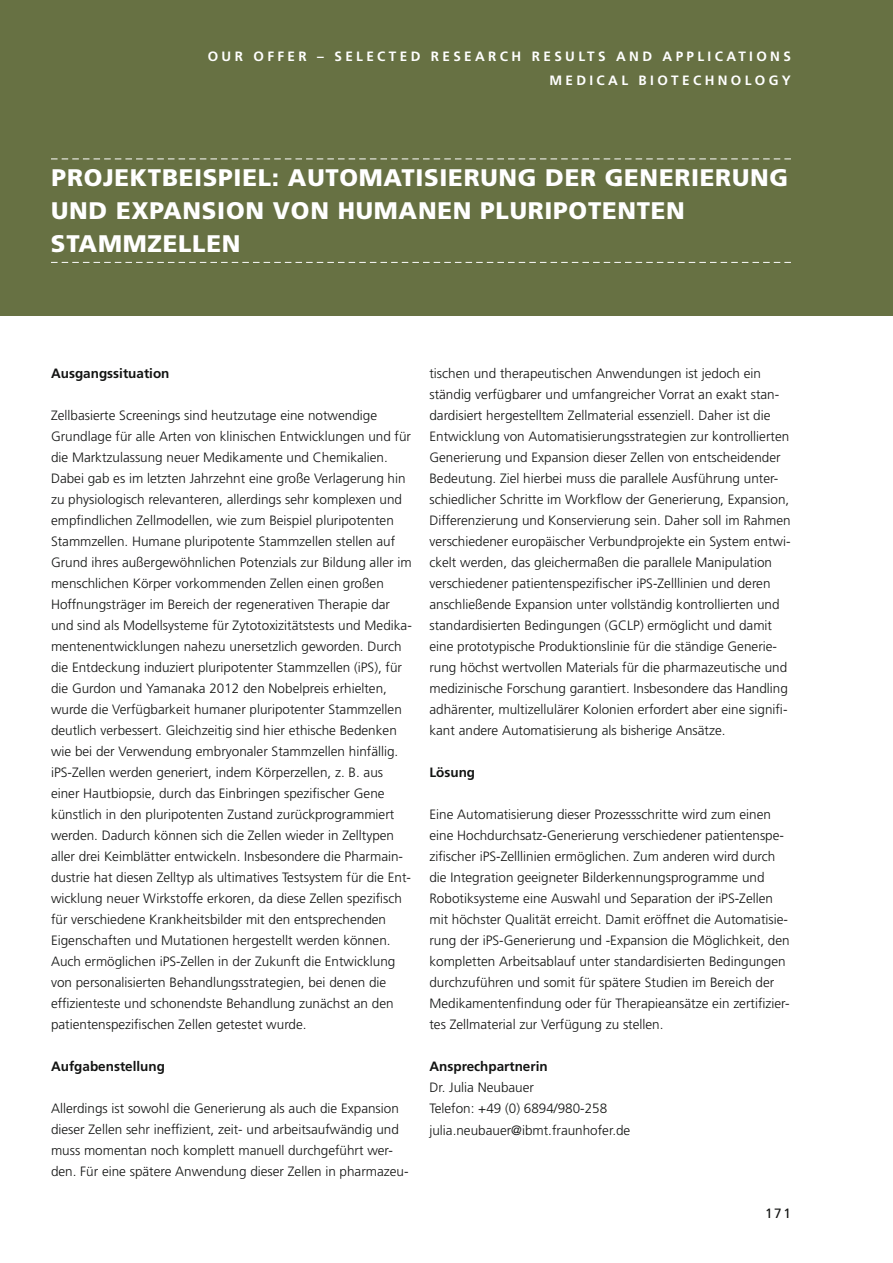
<style>
.page{position:relative;width:893px;height:1263px;background:#fff}
.page>*{position:absolute;margin:0;border:0;box-sizing:border-box;transform-origin:0 0}
.t1{font:900 24px/33px "Frutiger LT Std";letter-spacing:.03em;color:#fff}
.t2{font:300 13.5px/21px "Frutiger LT Std";color:#131413}
.t3{font:700 13.5px/23.4px "Frutiger LT Std";letter-spacing:.25em;color:#fff;text-align:right}
.t4{font:700 13.5px "Frutiger LT Std";color:#131413}
.t5{font:13.5px "Frutiger LT Std";color:#131413}
</style>
<div class="page">
<div style="left:0;top:0;width:893px;height:315px;background:#677143"></div>
<svg style="left:51px;top:158px;width:740px;height:1px"></svg>
<svg style="left:51px;top:262px;width:740px;height:1px"></svg>
<p class="t3" style="left:208px;top:45px;width:585px">OUR OFFER – SELECTED RESEARCH RESULTS AND APPLICATIONS<br>MEDICAL BIOTECHNOLOGY</p>
<h1 class="t1" style="left:51px;top:161px;width:739px">PROJEKTBEISPIEL: AUTOMATISIERUNG DER GENERIERUNG<br>UND EXPANSION VON HUMANEN PLURIPOTENTEN<br>STAMMZELLEN</h1>
<p class="t4" style="left:51px;top:367px;width:120px">Ausgangssituation</p>
<p class="t2" style="left:51px;top:406px;width:362px">Zellbasierte Screenings sind heutzutage eine notwendige Grundlage für alle Arten von klinischen Entwicklungen und für die Marktzulassung neuer Medikamente und Chemikalien.<br>Dabei gab es im letzten Jahrzehnt eine große Verlagerung hin zu physiologisch relevanteren, allerdings sehr komplexen und empfindlichen Zellmodellen, wie zum Beispiel pluripotenten Stammzellen. Humane pluripotente Stammzellen stellen auf Grund ihres außergewöhnlichen Potenzials zur Bildung aller im menschlichen Körper vorkommenden Zellen einen großen Hoffnungsträger im Bereich der regenerativen Therapie dar und sind als Modellsysteme für Zytotoxizitätstests und Medika&shy;mentenentwicklungen nahezu unersetzlich geworden. Durch die Entdeckung induziert pluripotenter Stammzellen (iPS), für die Gurdon und Yamanaka 2012 den Nobelpreis erhielten, wurde die Verfügbarkeit humaner pluripotenter Stammzellen deutlich verbessert. Gleichzeitig sind hier ethische Bedenken wie bei der Verwendung embryonaler Stammzellen hinfällig. iPS-Zellen werden generiert, indem Körperzellen, z. B. aus einer Hautbiopsie, durch das Einbringen spezifischer Gene künstlich in den pluripotenten Zustand zurückprogrammiert werden. Dadurch können sich die Zellen wieder in Zelltypen aller drei Keimblätter entwickeln. Insbesondere die Pharmain&shy;dustrie hat diesen Zelltyp als ultimatives Testsystem für die Ent&shy;wicklung neuer Wirkstoffe erkoren, da diese Zellen spezifisch für verschiedene Krankheitsbilder mit den entsprechenden Eigenschaften und Mutationen hergestellt werden können.<br>Auch ermöglichen iPS-Zellen in der Zukunft die Entwicklung von personalisierten Behandlungsstrategien, bei denen die effizienteste und schonendste Behandlung zunächst an den patientenspezifischen Zellen getestet wurde.</p>
<p class="t4" style="left:51px;top:1060px;width:116px">Aufgabenstellung</p>
<p class="t2" style="left:51px;top:1099px;width:359px">Allerdings ist sowohl die Generierung als auch die Expansion dieser Zellen sehr ineffizient, zeit- und arbeitsaufwändig und muss momentan noch komplett manuell durchgeführt wer&shy;den. Für eine spätere Anwendung dieser Zellen in pharmazeu-</p>
<p class="t2" style="left:429px;top:364px;width:363px">tischen und therapeutischen Anwendungen ist jedoch ein ständig verfügbarer und umfangreicher Vorrat an exakt stan&shy;dardisiert hergestelltem Zellmaterial essenziell. Daher ist die Entwicklung von Automatisierungsstrategien zur kontrollierten Generierung und Expansion dieser Zellen von entscheidender Bedeutung. Ziel hierbei muss die parallele Ausführung unter&shy;schiedlicher Schritte im Workflow der Generierung, Expansion, Differenzierung und Konservierung sein. Daher soll im Rahmen verschiedener europäischer Verbundprojekte ein System entwi&shy;ckelt werden, das gleichermaßen die parallele Manipulation verschiedener patientenspezifischer iPS-Zelllinien und deren anschließende Expansion unter vollständig kontrollierten und standardisierten Bedingungen (GCLP) ermöglicht und damit eine prototypische Produktionslinie für die ständige Generie&shy;rung höchst wertvollen Materials für die pharmazeutische und medizinische Forschung garantiert. Insbesondere das Handling adhärenter, multizellulärer Kolonien erfordert aber eine signifi&shy;kant andere Automatisierung als bisherige Ansätze.</p>
<p class="t4" style="left:429px;top:766px;width:47px">Lösung</p>
<p class="t2" style="left:429px;top:805px;width:362px">Eine Automatisierung dieser Prozessschritte wird zum einen eine Hochdurchsatz-Generierung verschiedener patientenspe&shy;zifischer iPS-Zelllinien ermöglichen. Zum anderen wird durch die Integration geeigneter Bilderkennungsprogramme und Robotiksysteme eine Auswahl und Separation der iPS-Zellen mit höchster Qualität erreicht. Damit eröffnet die Automatisie&shy;rung der iPS-Generierung und -Expansion die Möglichkeit, den kompletten Arbeitsablauf unter standardisierten Bedingungen durchzuführen und somit für spätere Studien im Bereich der Medikamentenfindung oder für Therapieansätze ein zertifizier&shy;tes Zellmaterial zur Verfügung zu stellen.</p>
<p class="t4" style="left:429px;top:1060px;width:120px">Ansprechpartnerin</p>
<p class="t2" style="left:429px;top:1078px;width:202px">Dr. Julia Neubauer<br>Telefon: +49 (0) 6894/980-258 julia.neubauer@ibmt.fraunhofer.de</p>
<p class="t5" style="left:765px;top:1207px;width:27px">171</p>
</div>
